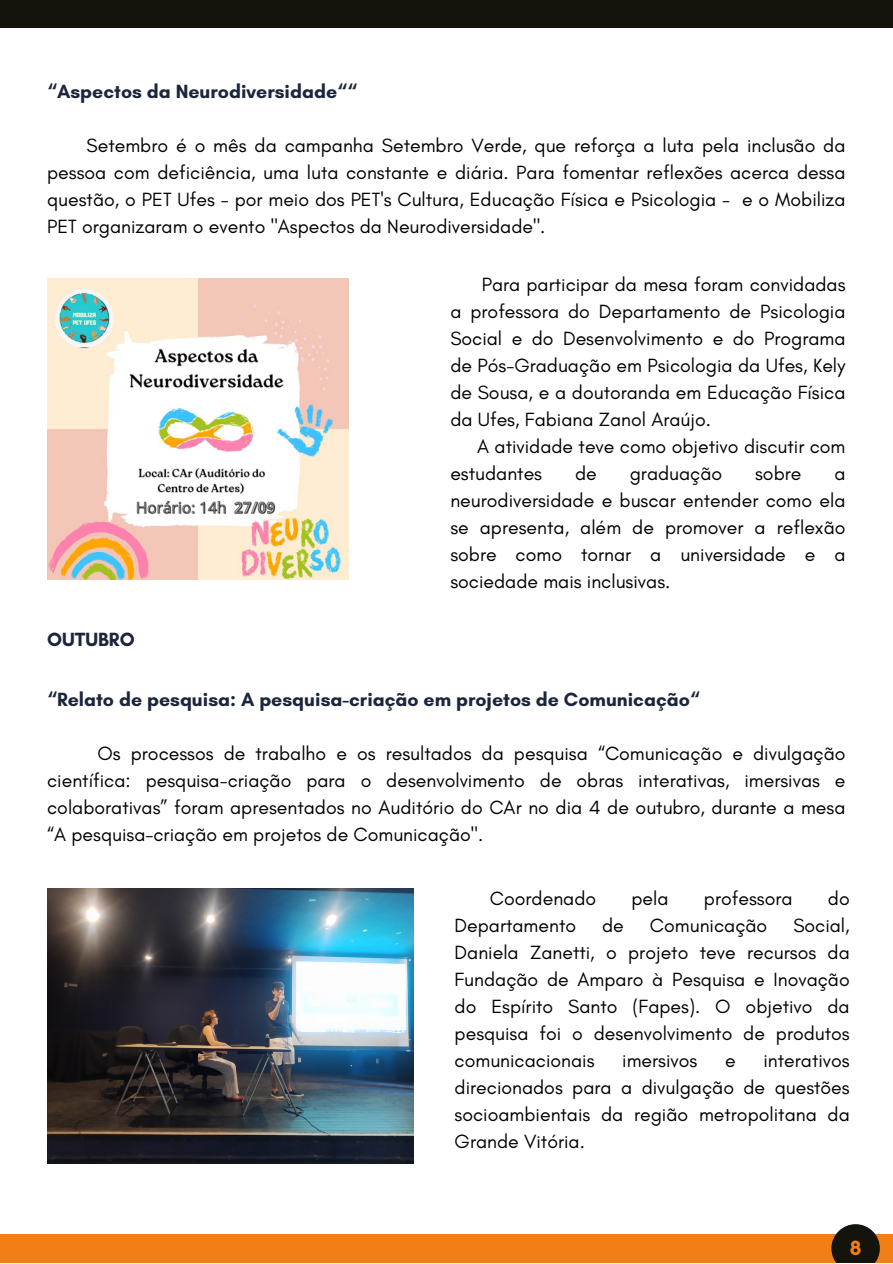
<style>
.page{position:relative;width:893px;height:1264px;background:#fff}
.page>*{position:absolute;margin:0;border:0;box-sizing:border-box;transform-origin:0 0}
.t1{font:700 21px "Glacial Indifference";color:#f17f16}
.t2{font:19.5px/27px "Glacial Indifference";color:#000;text-align:justify}
.t3{font:700 19.5px "Glacial Indifference";color:#1b253c}
</style>
<div class="page">
<div style="left:0;top:0;width:892px;height:27px;background:#15140c"></div>
<div style="left:0;top:1234px;width:892px;height:28px;background:#f17f16"></div>
<svg style="left:831px;top:1224px;width:48px;height:38px;background:#393328"></svg>
<img style="left:47px;top:278px;width:301px;height:301px">
<img style="left:47px;top:888px;width:367px;height:275px">
<p class="t3" style="left:47px;top:80px;width:311px">“Aspectos da Neurodiversidade““</p>
<p class="t2" style="left:47px;top:132px;width:799px;text-indent:39px">Setembro é o mês da campanha Setembro Verde, que reforça a luta pela inclusão da pessoa com deficiência, uma luta constante e diária. Para fomentar reflexões acerca dessa questão, o PET Ufes - por meio dos PET's Cultura, Educação Física e Psicologia - e o Mobiliza PET organizaram o evento "Aspectos da Neurodiversidade".</p>
<p class="t3" style="left:47px;top:627px;width:89px">OUTUBRO</p>
<p class="t2" style="left:450px;top:271px;width:396px;text-indent:31px">Para participar da mesa foram convidadas a professora do Departamento de Psicologia Social e do Desenvolvimento e do Programa de Pós-Graduação em Psicologia da Ufes, Kely de Sousa, e a doutoranda em Educação Física da Ufes, Fabiana Zanol Araújo.</p>
<p class="t2" style="left:450px;top:433px;width:396px;text-indent:27px">A atividade teve como objetivo discutir com estudantes</p>
<p class="t2" style="left:575px;top:460px;width:23px">de</p>
<p class="t2" style="left:629px;top:460px;width:94px">graduação</p>
<p class="t2" style="left:755px;top:460px;width:48px">sobre</p>
<p class="t2" style="left:450px;top:460px;width:396px;text-indent:384px">a neurodiversidade e buscar entender como ela se apresenta, além de promover a reflexão sobre como tornar a universidade e a sociedade mais inclusivas.</p>
<p class="t3" style="left:47px;top:687px;width:654px">“Relato de pesquisa: A pesquisa-criação em projetos de Comunicação“</p>
<p class="t2" style="left:47px;top:739px;width:799px;text-indent:50px">Os processos de trabalho e os resultados da pesquisa “Comunicação e divulgação científica: pesquisa-criação para o desenvolvimento de obras interativas, imersivas e colaborativas” foram apresentados no Auditório do CAr no dia 4 de outubro, durante a mesa “A pesquisa-criação em projetos de Comunicação".</p>
<p class="t2" style="left:490px;top:884px;width:108px">Coordenado</p>
<p class="t2" style="left:631px;top:884px;width:39px">pela</p>
<p class="t2" style="left:703px;top:884px;width:90px">professora</p>
<p class="t2" style="left:827px;top:884px;width:23px">do</p>
<p class="t2" style="left:454px;top:911px;width:123px">Departamento</p>
<p class="t2" style="left:602px;top:911px;width:23px">de</p>
<p class="t2" style="left:650px;top:911px;width:119px">Comunicação</p>
<p class="t2" style="left:454px;top:911px;width:396px;text-indent:339px">Social, Daniela Zanetti, o projeto teve recursos da Fundação de Amparo à Pesquisa e Inovação do Espírito Santo (Fapes). O objetivo da pesquisa foi o desenvolvimento de produtos comunicacionais</p>
<p class="t2" style="left:454px;top:1046px;width:396px;text-indent:309px">interativos direcionados para a divulgação de questões socioambientais da região metropolitana da Grande Vitória.</p>
<p class="t2" style="left:622px;top:1046px;width:77px">imersivos</p>
<p class="t2" style="left:725px;top:1046px;width:12px">e</p>
<p class="t1" style="left:849px;top:1235px;width:13px">8</p>
</div>
